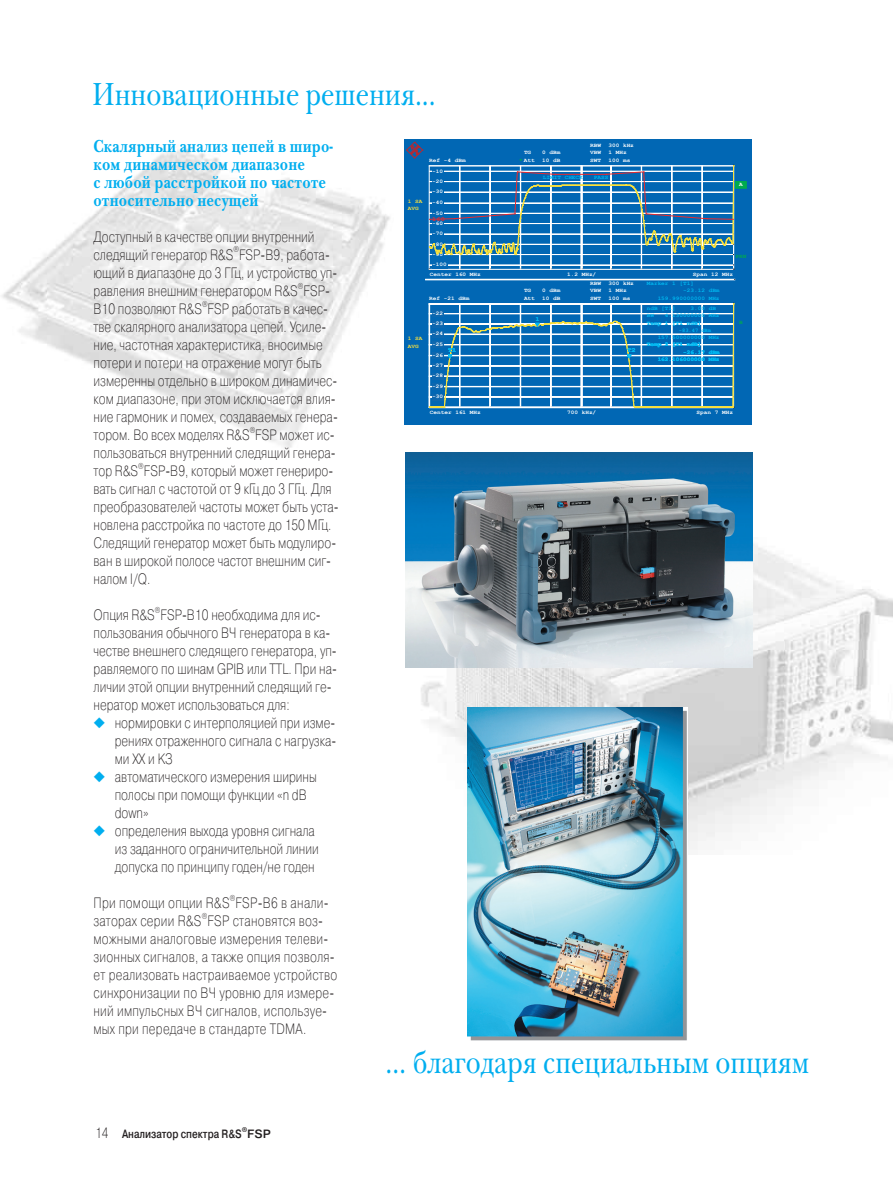
<style>
.page{position:relative;width:893px;height:1191px;background:#fff}
.page>*{position:absolute;margin:0;border:0;box-sizing:border-box;transform-origin:0 0}
.t1{font:33px "New Baskerville C";color:#00aeef;scale:.8 1}
.t2{font:700 18px/18px "New Baskerville C";letter-spacing:.01em;color:#00aeef;scale:.8 1}
.t3{font:15px/18px "Pragmatica Light C";color:#231f20;scale:.8 1}
.t4{font:15px/18px "Pragmatica Light C";letter-spacing:.02em;color:#231f20;scale:.8 1}
.t5{font:700 12px "Pragmatica Light C";color:#231f20;scale:.8 1}
.t6{font:700 12px "Pragmatica Light C";color:#231f20}
.t7{font:8.7px "Pragmatica Light C";color:#231f20;scale:.8 1}
.t8{font:700 7.05px "Pragmatica Light C";color:#231f20}
.t9{font:700 5.85px "Courier New";color:#00b7f0;scale:1.2 1}
.t10{font:700 5.85px "Courier New";color:#ec2a2d;scale:1.2 1}
.t11{font:700 5.4px "Courier New";color:#fff;scale:1.13 1}
.t12{font:700 5.4px/7.4px "Courier New";color:#00b7f0;scale:1.13 1}
.t13{font:700 5.4px/7.4px "Courier New";color:#00b7f0}
.t14{font:700 5.4px/7.4px "Courier New";color:#f9e13d;scale:1.13 1}
.t15{font:700 5.4px "Courier New";color:#00ab4d;scale:1.13 1}
.s1{color:#00ab4d}
.s2{color:#00aeef}
.s3{font-weight:400;font-size:15px}
</style>
<div class="page">
<img style="left:421px;top:543px;width:472px;height:311px">
<img style="left:2px;top:148px;width:419px;height:317px">
<img style="left:468px;top:707px;width:220px;height:333px">
<img style="left:406px;top:452px;width:347px;height:216px">
<div style="left:404px;top:139px;width:348px;height:285px;background:#0167b4"></div>
<div style="left:735px;top:182px;width:11px;height:6px;background:#00ab4d"></div>
<div style="left:735px;top:181px;width:12px;height:8px;border:1px solid #00ab4d"></div>
<hr style="left:429px;top:166px;width:1px;height:103px;background:#fff">
<hr style="left:460px;top:166px;width:1px;height:103px;background:#fff">
<div style="left:459px;top:166px;width:1px;height:104px;border:1px solid #fff"></div>
<div style="left:490px;top:166px;width:1px;height:104px;border:1px solid #fff"></div>
<div style="left:520px;top:166px;width:1px;height:104px;border:1px solid #fff"></div>
<div style="left:551px;top:166px;width:1px;height:104px;border:1px solid #fff"></div>
<div style="left:581px;top:166px;width:1px;height:104px;border:1px solid #fff"></div>
<div style="left:582px;top:166px;width:1px;height:104px;border:1px solid #fff"></div>
<div style="left:611px;top:166px;width:1px;height:104px;border:1px solid #fff"></div>
<div style="left:641px;top:166px;width:1px;height:104px;border:1px solid #fff"></div>
<hr style="left:672px;top:166px;width:1px;height:103px;background:#fff">
<div style="left:671px;top:166px;width:1px;height:104px;border:1px solid #fff"></div>
<div style="left:702px;top:166px;width:1px;height:104px;border:1px solid #fff"></div>
<hr style="left:733px;top:166px;width:1px;height:103px;background:#fff">
<hr style="left:429px;top:265px;width:304px;height:1px;background:#fff">
<hr style="left:429px;top:269px;width:304px;height:1px;background:#fff">
<hr style="left:429px;top:165px;width:304px;height:1px;background:#fff">
<div style="left:432px;top:262px;width:15px;height:6px;background:#0167b4"></div>
<svg style="left:407px;top:142px;width:16px;height:17px"></svg>
<div style="left:425px;top:279px;width:310px;height:1px;border:1px solid #fff"></div>
<svg style="left:429px;top:303px;width:305px;height:105px"></svg>
<svg style="left:429px;top:166px;width:305px;height:89px"></svg>
<h1 class="t1" style="left:92px;top:74px;width:431px">Инновационные решения...</h1>
<p class="t2" style="left:94px;top:137px;width:301px">Скалярный анализ цепей в широ&shy;ком динамическом диапазоне<br>с любой расстройкой по частоте относительно несущей</p>
<p class="t3" style="left:94px;top:228px;width:297px">Доступный в качестве опции внутренний следящий генератор R&amp;S FSP-B9, работа-</p>
<p class="t11" style="left:590px;top:143px;width:11px">RBW</p>
<p class="t11" style="left:608px;top:143px;width:24px">300 kHz</p>
<p class="t11" style="left:590px;top:150px;width:11px">VBW</p>
<p class="t11" style="left:608px;top:150px;width:18px">1 MHz</p>
<p class="t11" style="left:524px;top:150px;width:8px">TG</p>
<p class="t11" style="left:542px;top:150px;width:18px">0 dBm</p>
<p class="t11" style="left:519px;top:158px;width:15px"><span class="s1">*</span> Att</p>
<p class="t11" style="left:542px;top:158px;width:18px">10 dB</p>
<p class="t11" style="left:590px;top:158px;width:11px">SWT</p>
<p class="t11" style="left:608px;top:158px;width:21px">100 ms</p>
<p class="t11" style="left:429px;top:158px;width:34px">Ref -4 dBm</p>
<p class="t11" style="left:432px;top:169px;width:11px">-10</p>
<p class="t12" style="left:543px;top:174px;width:37px">LIMIT CHECK</p>
<p class="t12" style="left:594px;top:174px;width:14px">PASS</p>
<p class="t11" style="left:432px;top:179px;width:11px">-20</p>
<p class="t11" style="left:739px;top:182px;width:5px">A</p>
<p class="t11" style="left:432px;top:189px;width:11px">-30</p>
<p class="t14" style="left:408px;top:197px;width:14px">1 SA</p>
<p class="t11" style="left:432px;top:200px;width:11px">-40</p>
<p class="t14" style="left:408px;top:205px;width:11px">AVG</p>
<p class="t11" style="left:432px;top:211px;width:11px">-50</p>
<p class="t10" style="left:432px;top:216px;width:12px">160</p>
<p class="t11" style="left:432px;top:221px;width:11px">-60</p>
<p class="t11" style="left:432px;top:231px;width:11px">-70</p>
<p class="t11" style="left:432px;top:242px;width:11px">-80</p>
<p class="t7" style="left:233px;top:245px;width:8px">®</p>
<p class="t3" style="left:94px;top:264px;width:306px">ющий в диапазоне до 3 ГГц, и устройство уп&shy;равления внешним генератором R&amp;S FSP-</p>
<p class="t11" style="left:432px;top:252px;width:11px">-90</p>
<p class="t15" style="left:735px;top:255px;width:11px">PRN</p>
<p class="t11" style="left:432px;top:262px;width:14px">-100</p>
<p class="t11" style="left:430px;top:272px;width:47px">Center 160 MHz</p>
<p class="t11" style="left:567px;top:272px;width:27px">1.2 MHz/</p>
<p class="t11" style="left:693px;top:272px;width:37px">Span 12 MHz</p>
<p class="t12" style="left:647px;top:280px;width:43px">Marker 1 [T1]</p>
<p class="t12" style="left:683px;top:287px;width:34px">-23.12 dBm</p>
<p class="t12" style="left:658px;top:294px;width:56px">159.990000000 MHz</p>
<p class="t12" style="left:647px;top:305px;width:27px">ndB [T1]</p>
<p class="t12" style="left:690px;top:305px;width:24px">3.00 dB</p>
<p class="t12" style="left:647px;top:312px;width:8px">BW</p>
<p class="t11" style="left:590px;top:281px;width:11px">RBW</p>
<p class="t11" style="left:608px;top:281px;width:24px">300 kHz</p>
<p class="t11" style="left:590px;top:288px;width:11px">VBW</p>
<p class="t11" style="left:608px;top:288px;width:18px">1 MHz</p>
<p class="t7" style="left:298px;top:281px;width:8px">®</p>
<p class="t3" style="left:94px;top:300px;width:295px">B10 позволяют R&amp;S FSP работать в качес-</p>
<p class="t11" style="left:524px;top:288px;width:8px">TG</p>
<p class="t11" style="left:542px;top:288px;width:18px">0 dBm</p>
<p class="t11" style="left:590px;top:296px;width:11px">SWT</p>
<p class="t11" style="left:608px;top:296px;width:21px">100 ms</p>
<p class="t11" style="left:429px;top:296px;width:37px">Ref -21 dBm</p>
<p class="t11" style="left:524px;top:296px;width:11px">Att</p>
<p class="t11" style="left:542px;top:296px;width:18px">10 dB</p>
<p class="t7" style="left:202px;top:299px;width:8px">®</p>
<p class="t3" style="left:94px;top:318px;width:307px">тве скалярного анализатора цепей. Усиле&shy;ние, частотная характеристика, вносимые потери и потери на отражение могут быть измеренны отдельно в широком динамичес&shy;ком диапазоне, при этом исключается влия&shy;ние гармоник и помех, создаваемых генера&shy;тором. Во всех моделях R&amp;S FSP может ис-</p>
<p class="t11" style="left:432px;top:311px;width:11px">-22</p>
<p class="t12" style="left:647px;top:312px;width:66px;text-indent:18px">4.130000000 MHz<br>Temp 1 [T1 ndB]</p>
<p class="t9" style="left:536px;top:317px;width:5px">1</p>
<p class="t15" style="left:739px;top:320px;width:5px">B</p>
<p class="t11" style="left:432px;top:321px;width:11px">-23</p>
<p class="t13" style="left:658px;top:327px;width:63px;text-indent:21px">-83.47 dBm<br>157.500000000 MHz</p>
<p class="t11" style="left:432px;top:332px;width:11px">-24</p>
<p class="t14" style="left:408px;top:335px;width:14px">1 SA<br>AVG</p>
<p class="t11" style="left:432px;top:342px;width:11px">-25</p>
<p class="t12" style="left:647px;top:341px;width:50px">Temp 2 [T1 ndB]</p>
<p class="t12" style="left:683px;top:349px;width:34px">-26.17 dBm</p>
<p class="t12" style="left:658px;top:356px;width:56px">162.106000000 MHz</p>
<p class="t9" style="left:448px;top:348px;width:9px">T1</p>
<p class="t9" style="left:627px;top:348px;width:9px">T2</p>
<p class="t11" style="left:432px;top:353px;width:11px">-26</p>
<p class="t11" style="left:432px;top:363px;width:11px">-27</p>
<p class="t11" style="left:432px;top:373px;width:11px">-28</p>
<p class="t11" style="left:432px;top:384px;width:11px">-29</p>
<p class="t11" style="left:432px;top:394px;width:11px">-30</p>
<p class="t11" style="left:430px;top:410px;width:47px">Center 161 MHz</p>
<p class="t11" style="left:567px;top:410px;width:27px">700 kHz/</p>
<p class="t11" style="left:697px;top:410px;width:34px">Span 7 MHz</p>
<p class="t7" style="left:250px;top:425px;width:8px">®</p>
<p class="t3" style="left:94px;top:444px;width:304px">пользоваться внутренний следящий генера&shy;тор R&amp;S FSP-B9, который может генериро-</p>
<p class="t7" style="left:138px;top:461px;width:8px">®</p>
<p class="t3" style="left:94px;top:480px;width:308px">вать сигнал с частотой от 9 кГц до 3 ГГц. Для преобразователей частоты может быть уста&shy;новлена расстройка по частоте до 150 МГц.<br>Следящий генератор может быть модулиро&shy;ван в широкой полосе частот внешним сиг&shy;налом I/Q.</p>
<p class="t3" style="left:94px;top:606px;width:286px">Опция R&amp;S FSP-B10 необходима для ис-</p>
<p class="t7" style="left:155px;top:605px;width:8px">®</p>
<p class="t3" style="left:94px;top:624px;width:306px">пользования обычного ВЧ генератора в ка&shy;честве внешнего следящего генератора, уп&shy;равляемого по шинам GPIB или TTL. При на&shy;личии этой опции внутренний следящий ге&shy;нератор может использоваться для:</p>
<p class="t3" style="left:115px;top:714px;width:278px;text-align:justify;text-indent:-21px"><span class="s2">◆</span> нормировки с интерполяцией при изме&shy;рениях отраженного сигнала с нагрузка&shy;ми ХХ и КЗ</p>
<p class="t3" style="left:115px;top:768px;width:254px;text-indent:-21px"><span class="s2">◆</span> автоматического измерения ширины полосы при помощи функции «n dB down»</p>
<p class="t3" style="left:115px;top:822px;width:256px;text-indent:-21px"><span class="s2">◆</span> определения выхода уровня сигнала из заданного ограничительной линии допуска по принципу годен/не годен</p>
<p class="t4" style="left:94px;top:894px;width:295px">При помощи опции R&amp;S FSP-B6 в анали-</p>
<p class="t7" style="left:230px;top:893px;width:8px">®</p>
<p class="t4" style="left:94px;top:912px;width:289px">заторах серии R&amp;S FSP становятся воз-</p>
<p class="t7" style="left:202px;top:911px;width:8px">®</p>
<p class="t4" style="left:94px;top:930px;width:306px">можными аналоговые измерения телеви&shy;зионных сигналов, а также опция позволя&shy;ет реализовать настраиваемое устройство синхронизации по ВЧ уровню для измере&shy;ний импульсных ВЧ сигналов, используе&shy;мых при передаче в стандарте TDMA.</p>
<p class="t5" style="left:95px;top:1127px;width:185px"><span class="s3">14</span> Анализатор спектра R&amp;S</p>
<p class="t8" style="left:242px;top:1125px;width:7px">®</p>
<p class="t6" style="left:247px;top:1127px;width:25px">FSP</p>
<h1 class="t1" style="left:384px;top:1042px;width:533px">… благодаря специальным опциям</h1>
</div>
